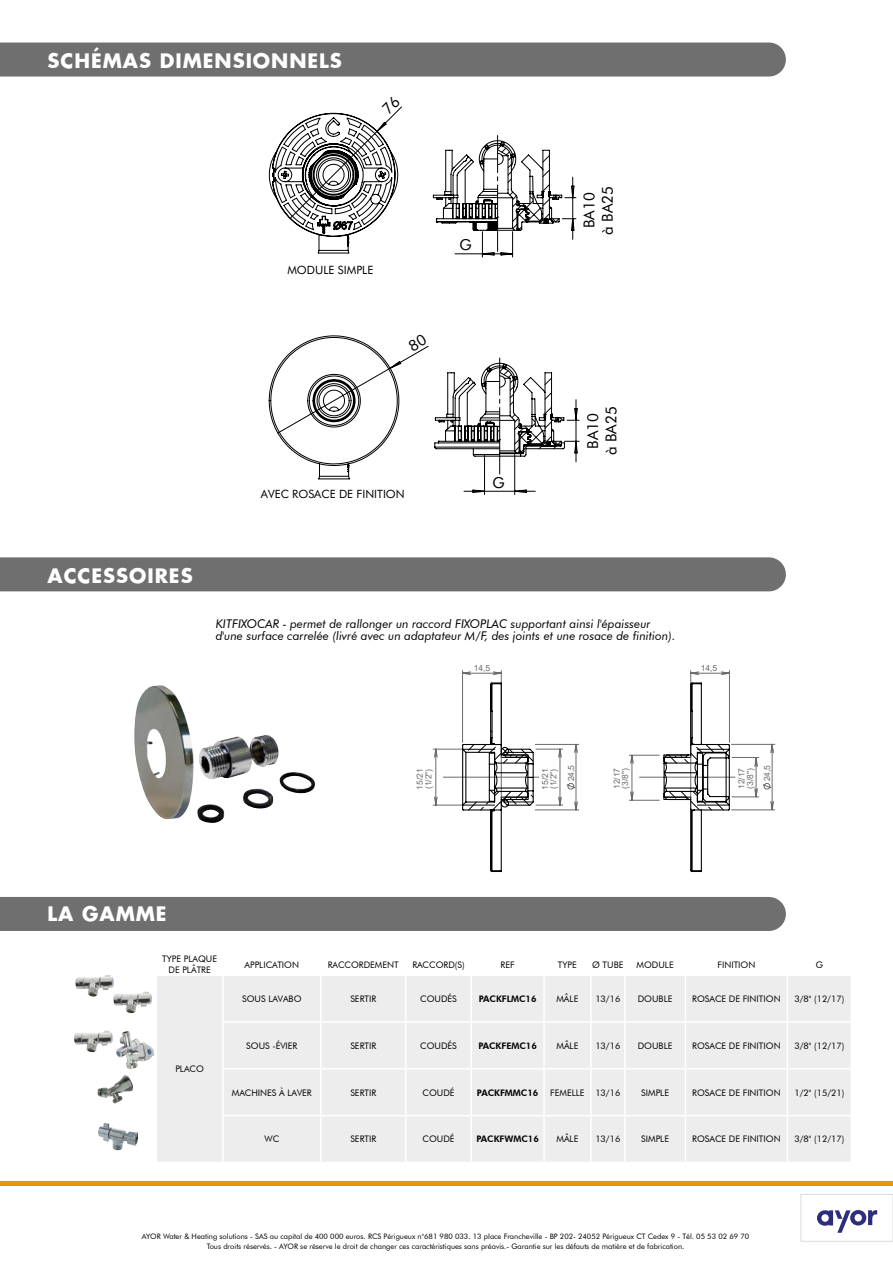
<style>
.page{position:relative;width:893px;height:1263px;background:#fff}
.page>*{position:absolute;margin:0;border:0;box-sizing:border-box;transform-origin:0 0}
.t1{font:700 19.5px "Futura";letter-spacing:.05em;color:#fff}
.t2{font:15.15px/18.1px "Futura BT";color:#000;text-align:center}
.t3{font:italic 12px/12px "Futura BT";color:#000}
.t4{font:11.4px "Futura BT";color:#000}
.t5{font:9px/10.5px "Futura BT";color:#000;text-align:center}
.t6{font:800 9px "Futura BT";color:#000}
.t7{font:8.55px/8.6px "Arial";color:#6b6b6b}
.t8{font:7.5px/10.5px "Futura BT";color:#000;text-align:center}
</style>
<div class="page">
<hr style="left:0;top:1181px;width:893px;height:4px;background:#f39200">
<div style="left:800px;top:1194px;width:93px;height:48px;background:#fff;border:1px solid #dadada"></div>
<svg style="left:817px;top:1210px;width:60px;height:23px"></svg>
<div style="left:0;top:557px;width:786px;height:34px;background:#706f6f"></div>
<div style="left:0;top:43px;width:786px;height:34px;background:#706f6f"></div>
<svg style="left:400px;top:345px;width:180px;height:150px"></svg>
<svg style="left:268px;top:335px;width:132px;height:145px"></svg>
<svg style="left:434px;top:358px;width:131px;height:116px"></svg>
<img style="left:134px;top:685px;width:181px;height:134px">
<svg style="left:432px;top:670px;width:147px;height:202px"></svg>
<svg style="left:629px;top:670px;width:147px;height:202px"></svg>
<div style="left:0;top:897px;width:786px;height:34px;background:#706f6f"></div>
<div style="left:157px;top:976px;width:693px;height:185px;background:#ededed"></div>
<hr style="left:222px;top:976px;width:2px;height:45px;background:#fff">
<hr style="left:320px;top:976px;width:1px;height:45px;background:#fff">
<hr style="left:405px;top:976px;width:1px;height:45px;background:#fff">
<hr style="left:470px;top:976px;width:2px;height:45px;background:#fff">
<hr style="left:543px;top:976px;width:2px;height:45px;background:#fff">
<hr style="left:590px;top:976px;width:2px;height:45px;background:#fff">
<hr style="left:624px;top:976px;width:2px;height:45px;background:#fff">
<hr style="left:685px;top:976px;width:1px;height:45px;background:#fff">
<hr style="left:787px;top:976px;width:1px;height:45px;background:#fff">
<hr style="left:222px;top:1021px;width:99px;height:2px;background:#fff">
<hr style="left:222px;top:1023px;width:2px;height:45px;background:#fff">
<hr style="left:321px;top:1021px;width:85px;height:2px;background:#fff">
<hr style="left:320px;top:1023px;width:1px;height:45px;background:#fff">
<hr style="left:406px;top:1021px;width:65px;height:2px;background:#fff">
<hr style="left:405px;top:1023px;width:1px;height:45px;background:#fff">
<hr style="left:471px;top:1021px;width:73px;height:2px;background:#fff">
<hr style="left:470px;top:1023px;width:2px;height:45px;background:#fff">
<hr style="left:544px;top:1021px;width:47px;height:2px;background:#fff">
<hr style="left:543px;top:1023px;width:2px;height:45px;background:#fff">
<hr style="left:591px;top:1021px;width:34px;height:2px;background:#fff">
<hr style="left:590px;top:1023px;width:2px;height:45px;background:#fff">
<hr style="left:625px;top:1021px;width:60px;height:2px;background:#fff">
<hr style="left:624px;top:1023px;width:2px;height:45px;background:#fff">
<hr style="left:685px;top:1021px;width:102px;height:2px;background:#fff">
<hr style="left:685px;top:1023px;width:1px;height:45px;background:#fff">
<hr style="left:787px;top:1021px;width:65px;height:2px;background:#fff">
<hr style="left:787px;top:1023px;width:1px;height:45px;background:#fff">
<hr style="left:222px;top:1068px;width:99px;height:1px;background:#fff">
<hr style="left:222px;top:1069px;width:2px;height:46px;background:#fff">
<hr style="left:321px;top:1068px;width:85px;height:1px;background:#fff">
<hr style="left:320px;top:1069px;width:1px;height:46px;background:#fff">
<hr style="left:406px;top:1068px;width:65px;height:1px;background:#fff">
<hr style="left:405px;top:1069px;width:1px;height:46px;background:#fff">
<hr style="left:471px;top:1068px;width:73px;height:1px;background:#fff">
<hr style="left:470px;top:1069px;width:2px;height:46px;background:#fff">
<hr style="left:544px;top:1068px;width:47px;height:1px;background:#fff">
<hr style="left:543px;top:1069px;width:2px;height:46px;background:#fff">
<hr style="left:591px;top:1068px;width:34px;height:1px;background:#fff">
<hr style="left:590px;top:1069px;width:2px;height:46px;background:#fff">
<hr style="left:625px;top:1068px;width:60px;height:1px;background:#fff">
<hr style="left:624px;top:1069px;width:2px;height:46px;background:#fff">
<hr style="left:685px;top:1068px;width:102px;height:1px;background:#fff">
<hr style="left:685px;top:1069px;width:1px;height:46px;background:#fff">
<hr style="left:787px;top:1068px;width:65px;height:1px;background:#fff">
<hr style="left:787px;top:1069px;width:1px;height:46px;background:#fff">
<hr style="left:222px;top:1115px;width:99px;height:1px;background:#fff">
<hr style="left:222px;top:1116px;width:2px;height:45px;background:#fff">
<hr style="left:321px;top:1115px;width:85px;height:1px;background:#fff">
<hr style="left:320px;top:1116px;width:1px;height:45px;background:#fff">
<hr style="left:406px;top:1115px;width:65px;height:1px;background:#fff">
<hr style="left:405px;top:1116px;width:1px;height:45px;background:#fff">
<hr style="left:471px;top:1115px;width:73px;height:1px;background:#fff">
<hr style="left:470px;top:1116px;width:2px;height:45px;background:#fff">
<hr style="left:544px;top:1115px;width:47px;height:1px;background:#fff">
<hr style="left:543px;top:1116px;width:2px;height:45px;background:#fff">
<hr style="left:591px;top:1115px;width:34px;height:1px;background:#fff">
<hr style="left:590px;top:1116px;width:2px;height:45px;background:#fff">
<hr style="left:625px;top:1115px;width:60px;height:1px;background:#fff">
<hr style="left:624px;top:1116px;width:2px;height:45px;background:#fff">
<hr style="left:685px;top:1115px;width:102px;height:1px;background:#fff">
<hr style="left:685px;top:1116px;width:1px;height:45px;background:#fff">
<hr style="left:787px;top:1115px;width:65px;height:1px;background:#fff">
<hr style="left:787px;top:1116px;width:1px;height:45px;background:#fff">
<img style="left:75px;top:975px;width:39px;height:22px">
<img style="left:74px;top:1030px;width:39px;height:23px">
<img style="left:116px;top:1031px;width:39px;height:38px">
<img style="left:113px;top:991px;width:39px;height:23px">
<img style="left:98px;top:1075px;width:35px;height:28px">
<img style="left:98px;top:1123px;width:40px;height:27px">
<svg style="left:269px;top:106px;width:307px;height:152px"></svg>
<svg style="left:408px;top:345px;width:19px;height:6px"></svg>
<h1 class="t1" style="left:48px;top:47px;width:296px">SCHÉMAS DIMENSIONNELS</h1>
<p class="t4" style="left:287px;top:263px;width:87px">MODULE SIMPLE</p>
<h2 class="t2" style="left:459px;top:236px;width:14px">G</h2>
<h1 class="t1" style="left:48px;top:562px;width:147px">ACCESSOIRES</h1>
<p class="t4" style="left:261px;top:487px;width:145px">AVEC ROSACE DE FINITION</p>
<h2 class="t2" style="left:492px;top:473px;width:14px">G</h2>
<h2 class="t2" style="left:580px;top:235px;width:50px;rotate:-90deg">BA10<br>à BA25</h2>
<h2 class="t2" style="left:584px;top:455px;width:50px;rotate:-90deg">BA10<br>à BA25</h2>
<h3 class="t3" style="left:216px;top:617px;width:461px">KITFIXOCAR - permet de rallonger un raccord FIXOPLAC supportant ainsi l'épaisseur d'une surface carrelée (livré avec un adaptateur M/F, des joints et une rosace de finition).</h3>
<p class="t7" style="left:474px;top:663px;width:18px">14,5</p>
<p class="t7" style="left:701px;top:663px;width:18px">14,5</p>
<p class="t7" style="left:416px;top:790px;width:23px;rotate:-90deg">15/21 (1/2")</p>
<p class="t7" style="left:541px;top:790px;width:23px;rotate:-90deg">15/21 (1/2")</p>
<p class="t7" style="left:763px;top:781px;width:18px;rotate:-90deg">24,5</p>
<p class="t7" style="left:567px;top:781px;width:18px;rotate:-90deg">24,5</p>
<p class="t7" style="left:612px;top:789px;width:23px;rotate:-90deg">12/17 (3/8")</p>
<p class="t7" style="left:737px;top:789px;width:23px;rotate:-90deg">12/17 (3/8")</p>
<h1 class="t1" style="left:48px;top:900px;width:121px">LA GAMME</h1>
<p class="t5" style="left:162px;top:954px;width:56px">TYPE PLAQUE<br>DE PLÂTRE</p>
<p class="t5" style="left:245px;top:959px;width:56px">APPLICATION</p>
<p class="t5" style="left:328px;top:959px;width:72px">RACCORDEMENT</p>
<p class="t5" style="left:412px;top:959px;width:54px">RACCORD(S)</p>
<p class="t5" style="left:501px;top:959px;width:16px">REF</p>
<p class="t5" style="left:558px;top:959px;width:20px">TYPE</p>
<p class="t5" style="left:592px;top:959px;width:33px">Ø TUBE</p>
<p class="t5" style="left:636px;top:959px;width:39px">MODULE</p>
<p class="t5" style="left:717px;top:959px;width:39px">FINITION</p>
<p class="t5" style="left:816px;top:959px;width:9px">G</p>
<p class="t5" style="left:175px;top:1064px;width:30px">PLACO</p>
<p class="t5" style="left:242px;top:993px;width:61px">SOUS LAVABO</p>
<p class="t5" style="left:350px;top:993px;width:27px">SERTIR</p>
<p class="t5" style="left:420px;top:993px;width:38px">COUDÉS</p>
<p class="t6" style="left:479px;top:993px;width:59px">PACKFLMC16</p>
<p class="t5" style="left:556px;top:993px;width:23px">MÂLE</p>
<p class="t5" style="left:595px;top:993px;width:26px">13/16</p>
<p class="t5" style="left:638px;top:993px;width:36px">DOUBLE</p>
<p class="t5" style="left:692px;top:993px;width:90px">ROSACE DE FINITION</p>
<p class="t5" style="left:794px;top:993px;width:51px">3/8" (12/17)</p>
<p class="t5" style="left:246px;top:1040px;width:53px">SOUS -ÉVIER</p>
<p class="t5" style="left:350px;top:1040px;width:27px">SERTIR</p>
<p class="t5" style="left:420px;top:1040px;width:38px">COUDÉS</p>
<p class="t6" style="left:478px;top:1040px;width:60px">PACKFEMC16</p>
<p class="t5" style="left:556px;top:1040px;width:23px">MÂLE</p>
<p class="t5" style="left:595px;top:1040px;width:26px">13/16</p>
<p class="t5" style="left:638px;top:1040px;width:36px">DOUBLE</p>
<p class="t5" style="left:692px;top:1040px;width:90px">ROSACE DE FINITION</p>
<p class="t5" style="left:794px;top:1040px;width:51px">3/8" (12/17)</p>
<p class="t5" style="left:232px;top:1087px;width:81px">MACHINES À LAVER</p>
<p class="t5" style="left:350px;top:1087px;width:27px">SERTIR</p>
<p class="t5" style="left:422px;top:1087px;width:34px">COUDÉ</p>
<p class="t6" style="left:477px;top:1087px;width:63px">PACKFMMC16</p>
<p class="t5" style="left:550px;top:1087px;width:72px">FEMELLE 13/16</p>
<p class="t5" style="left:641px;top:1087px;width:29px">SIMPLE</p>
<p class="t5" style="left:692px;top:1087px;width:90px">ROSACE DE FINITION</p>
<p class="t5" style="left:794px;top:1087px;width:51px">1/2" (15/21)</p>
<p class="t5" style="left:264px;top:1134px;width:16px">WC</p>
<p class="t5" style="left:350px;top:1134px;width:27px">SERTIR</p>
<p class="t5" style="left:422px;top:1134px;width:34px">COUDÉ</p>
<p class="t6" style="left:476px;top:1134px;width:64px">PACKFWMC16</p>
<p class="t5" style="left:556px;top:1134px;width:23px">MÂLE</p>
<p class="t5" style="left:595px;top:1134px;width:26px">13/16</p>
<p class="t5" style="left:641px;top:1134px;width:29px">SIMPLE</p>
<p class="t5" style="left:692px;top:1134px;width:90px">ROSACE DE FINITION</p>
<p class="t5" style="left:794px;top:1134px;width:51px">3/8" (12/17)</p>
<p class="t8" style="left:142px;top:1231px;width:609px">AYOR Water &amp; Heating solutions - SAS au capital de 400 000 euros. RCS Périgueux n°681 980 033. 13 place Francheville - BP 202- 24052 Périgueux CT Cedex 9 - Tél. 05 53 02 69 70<br>Tous droits réservés. - AYOR se réserve le droit de changer ces caractéristiques sans préavis.- Garantie sur les défauts de matière et de fabrication.</p>
</div>
